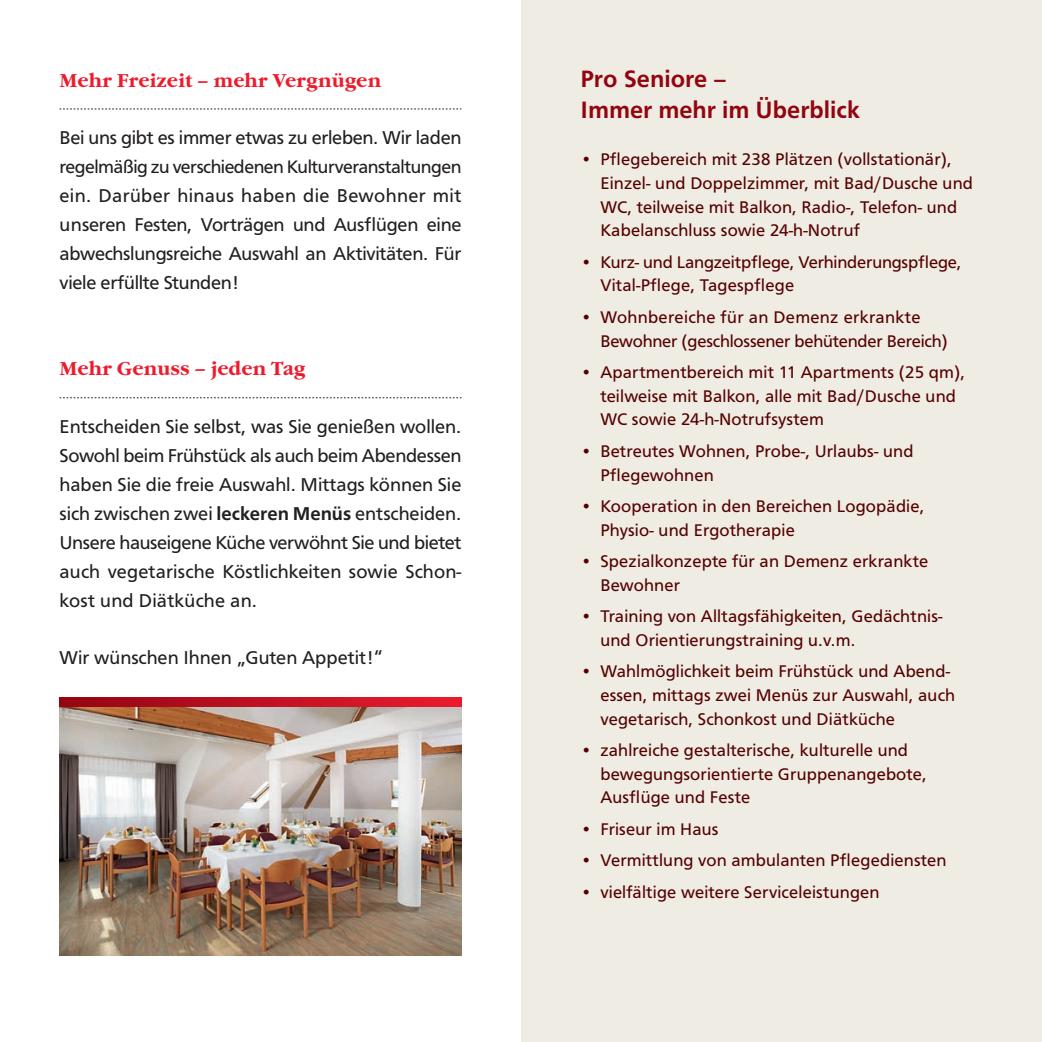
<style>
.page{position:relative;width:1042px;height:1042px;background:#fff}
.page>*{position:absolute;margin:0;border:0;box-sizing:border-box;transform-origin:0 0}
.t1{font:500 24.5px/31.5px "F015 T";color:#940410}
.t2{font:19.25px/28.9px "F015 T";letter-spacing:-.015em;color:#231f20;text-align:justify}
.t3{font:700 19.25px "Garamond Itc T";color:#ee1b2d}
.t4{font:18.72px "F015 T";letter-spacing:-.025em;color:#231f20}
.t5{font:17.5px/23.6px "F015 T";letter-spacing:.01em;color:#500}
.t6{font:17.5px/23.6px "F015 T";letter-spacing:-.01em;color:#500}
.s1{font-weight:500}
</style>
<div class="page">
<div style="left:521px;top:0;width:521px;height:1042px;background:#efede3"></div>
<svg style="left:60px;top:109px;width:401px;height:1px"></svg>
<svg style="left:60px;top:397px;width:401px;height:1px"></svg>
<svg style="left:60px;top:697px;width:401px;height:10px;background:#be1021"></svg>
<img style="left:60px;top:707px;width:401px;height:248px">
<p class="t3" style="left:60px;top:69px;width:323px">Mehr Freizeit – mehr Vergnügen</p>
<p class="t2" style="left:60px;top:124px;width:403px">Bei uns gibt es immer etwas zu erleben. Wir laden</p>
<p class="t4" style="left:60px;top:156px;width:403px">regelmäßig zu verschiedenen Kulturveranstaltungen</p>
<p class="t2" style="left:60px;top:181px;width:403px">ein. Darüber hinaus haben die Bewohner mit unseren Festen, Vorträgen und Ausflügen eine abwechslungsreiche Auswahl an Aktivitäten. Für viele erfüllte Stunden!</p>
<p class="t3" style="left:60px;top:358px;width:247px">Mehr Genuss – jeden Tag</p>
<p class="t2" style="left:60px;top:412px;width:403px">Entscheiden Sie selbst, was Sie genießen wollen.<br>Sowohl beim Frühstück als auch beim Abendessen haben Sie die freie Auswahl. Mittags können Sie sich zwischen zwei <span class="s1">leckeren Menüs</span> entscheiden.<br>Unsere hauseigene Küche verwöhnt Sie und bietet auch vegetarische Köstlichkeiten sowie Schon&shy;kost und Diätküche an.</p>
<p class="t2" style="left:60px;top:643px;width:324px">Wir wünschen Ihnen „Guten Appetit!“</p>
<h1 class="t1" style="left:580px;top:63px;width:281px">Pro Seniore –<br>Immer mehr im Überblick</h1>
<p class="t5" style="left:600px;top:148px;width:374px;text-indent:-20px">• Pflegebereich mit 238 Plätzen (vollstationär), Einzel- und Doppelzimmer, mit Bad/Dusche und WC, teilweise mit Balkon, Radio-, Telefon- und Kabelanschluss sowie 24-h-Notruf</p>
<p class="t6" style="left:600px;top:250px;width:363px;text-indent:-20px">• Kurz- und Langzeitpflege, Verhinderungspflege,<br>Vital-Pflege, Tagespflege</p>
<p class="t6" style="left:600px;top:305px;width:349px;text-indent:-20px">• Wohnbereiche für an Demenz erkrankte<br>Bewohner (geschlossener behütender Bereich)</p>
<p class="t5" style="left:600px;top:360px;width:366px;text-indent:-20px">• Apartmentbereich mit 11 Apartments (25 qm), teilweise mit Balkon, alle mit Bad/Dusche und<br>WC sowie 24-h-Notrufsystem</p>
<p class="t5" style="left:600px;top:439px;width:315px;text-indent:-20px">• Betreutes Wohnen, Probe-, Urlaubs- und<br>Pflegewohnen</p>
<p class="t5" style="left:600px;top:494px;width:326px;text-indent:-20px">• Kooperation in den Bereichen Logopädie,<br>Physio- und Ergotherapie</p>
<p class="t5" style="left:600px;top:549px;width:329px;text-indent:-20px">• Spezialkonzepte für an Demenz erkrankte<br>Bewohner</p>
<p class="t5" style="left:600px;top:605px;width:344px;text-indent:-20px">• Training von Alltagsfähigkeiten, Gedächtnis&shy;und Orientierungstraining u.v.m.</p>
<p class="t5" style="left:600px;top:660px;width:356px;text-indent:-20px">• Wahlmöglichkeit beim Frühstück und Abend&shy;essen, mittags zwei Menüs zur Auswahl, auch vegetarisch, Schonkost und Diätküche</p>
<p class="t5" style="left:600px;top:738px;width:328px;text-indent:-20px">• zahlreiche gestalterische, kulturelle und bewegungsorientierte Gruppenangebote,<br>Ausflüge und Feste</p>
<p class="t5" style="left:580px;top:817px;width:139px">• Friseur im Haus</p>
<p class="t5" style="left:580px;top:849px;width:367px">• Vermittlung von ambulanten Pflegediensten</p>
<p class="t5" style="left:580px;top:880px;width:300px">• vielfältige weitere Serviceleistungen</p>
</div>
